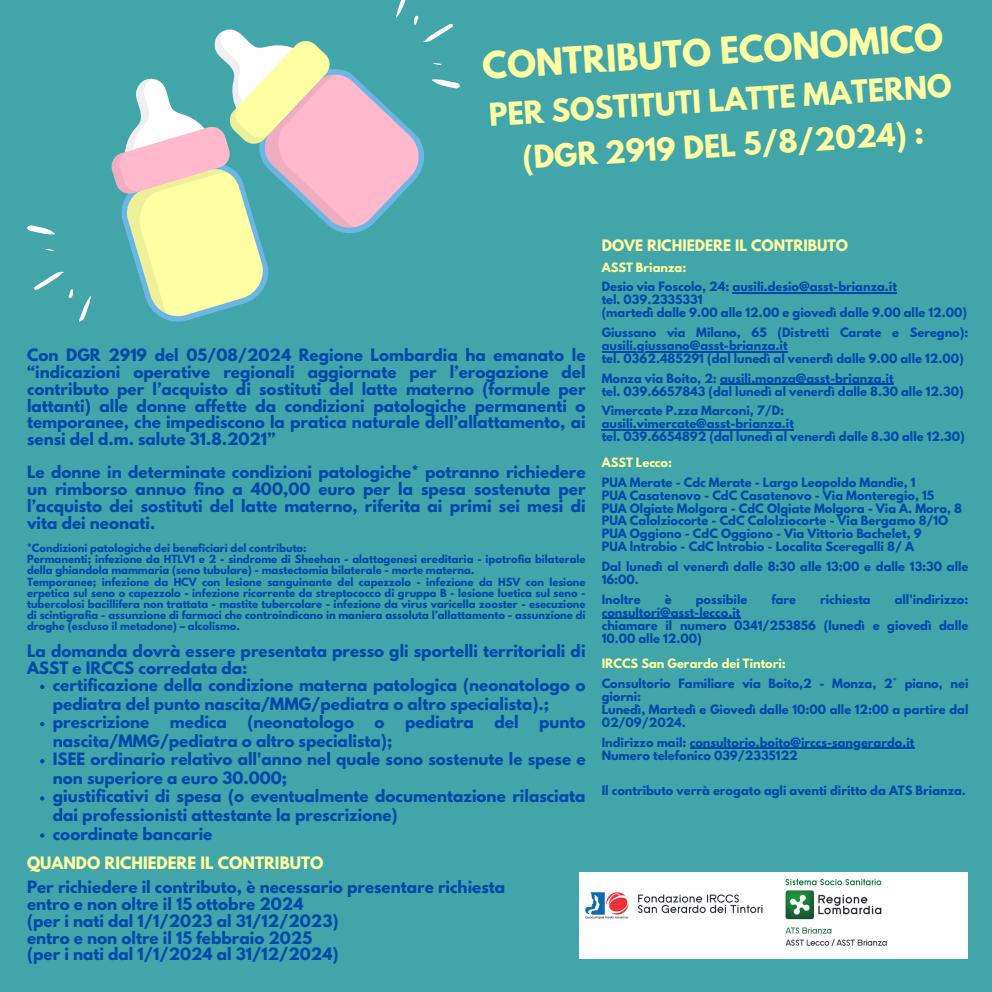
<style>
.page{position:relative;width:992px;height:992px;background:#42a5a9}
.page>*{position:absolute;margin:0;border:0;box-sizing:border-box;transform-origin:0 0}
.t1{font:700 33px "League Spartan";color:#feffa2}
.t2{font:700 28px/45px "League Spartan";color:#feffa2;text-align:center}
.t3{font:700 15.25px/16.8px "League Spartan";color:#004aad}
.t4{font:700 15.25px "League Spartan";color:#feffa2}
.t5{font:700 14px "League Spartan";color:#feffa2}
.t6{font:700 11.5px/13px "League Spartan";color:#004aad}
.t7{font:700 11.5px "League Spartan";color:#feffa2}
.t8{font:700 10px/11.2px "League Spartan";color:#004aad}
</style>
<div class="page">
<svg style="left:27px;top:0;width:433px;height:322px"></svg>
<img style="left:580px;top:873px;width:388px;height:85px">
<svg style="left:40px;top:685px;width:4px;height:4px"></svg>
<svg style="left:40px;top:722px;width:4px;height:4px"></svg>
<svg style="left:40px;top:759px;width:4px;height:4px"></svg>
<svg style="left:40px;top:796px;width:4px;height:4px"></svg>
<svg style="left:40px;top:833px;width:4px;height:5px"></svg>
<hr style="left:733px;top:292px;width:164px;height:2px;background:#004aad">
<hr style="left:602px;top:351px;width:185px;height:1px;background:#004aad">
<hr style="left:720px;top:384px;width:173px;height:1px;background:#004aad">
<hr style="left:602px;top:429px;width:192px;height:1px;background:#004aad">
<hr style="left:602px;top:618px;width:138px;height:1px;background:#004aad">
<hr style="left:690px;top:748px;width:224px;height:1px;background:#004aad">
<p class="t1" style="left:481px;top:51px;width:463px;rotate:-4deg">CONTRIBUTO ECONOMICO</p>
<p class="t2" style="left:488px;top:97px;width:465px;rotate:-4deg">PER SOSTITUTI LATTE MATERNO (DGR 2919 DEL 5/8/2024) :</p>
<p class="t3" style="left:27px;top:349px;width:560px;text-align:justify">Con DGR 2919 del 05/08/2024 Regione Lombardia ha emanato le “indicazioni operative regionali aggiornate per l’erogazione del contributo per l’acquisto di sostituti del latte materno (formule per lattanti) alle donne affette da condizioni patologiche permanenti o temporanee, che impediscono la pratica naturale dell’allattamento, ai sensi del d.m. salute 31.8.2021”</p>
<p class="t3" style="left:27px;top:466px;width:560px;text-align:justify">Le donne in determinate condizioni patologiche* potranno richiedere un rimborso annuo fino a 400,00 euro per la spesa sostenuta per l’acquisto dei sostituti del latte materno, riferita ai primi sei mesi di vita dei neonati.</p>
<h1 class="t8" style="left:27px;top:544px;width:281px">*Condizioni patologiche dei beneficiari del contributo:</h1>
<h2 class="t8" style="left:27px;top:555px;width:560px">Permanenti; infezione da HTLV1 e 2 - sindrome di Sheehan - alattogenesi ereditaria - ipotrofia bilaterale della ghiandola mammaria (seno tubulare) - mastectomia bilaterale - morte materna.</h2>
<h5 class="t8" style="left:27px;top:577px;width:560px;text-align:justify">Temporanee; infezione da HCV con lesione sanguinante del capezzolo - infezione da HSV con lesione erpetica sul seno o capezzolo - infezione ricorrente da streptococco di gruppo B - lesione luetica sul seno - tubercolosi bacillifera non trattata - mastite tubercolare - infezione da virus varicella zooster - esecuzione di scintigrafia - assunzione di farmaci che controindicano in maniera assoluta l’allattamento - assunzione di droghe (escluso il metadone) – alcolismo.</h5>
<h5 class="t3" style="left:27px;top:644px;width:560px">La domanda dovrà essere presentata presso gli sportelli territoriali di<br>ASST e IRCCS corredata da:</h5>
<h5 class="t3" style="left:53px;top:677px;width:534px;line-height:18.5px">certificazione della condizione materna patologica (neonatologo o pediatra del punto nascita/MMG/pediatra o altro specialista).;</h5>
<h5 class="t3" style="left:53px;top:715px;width:98px">prescrizione</h5>
<h5 class="t3" style="left:170px;top:715px;width:58px">medica</h5>
<h5 class="t3" style="left:247px;top:715px;width:108px">(neonatologo</h5>
<h5 class="t3" style="left:375px;top:715px;width:12px">o</h5>
<h5 class="t3" style="left:405px;top:715px;width:70px">pediatra</h5>
<h5 class="t3" style="left:495px;top:715px;width:26px">del</h5>
<h5 class="t3" style="left:539px;top:715px;width:48px">punto</h5>
<h5 class="t3" style="left:53px;top:734px;width:341px">nascita/MMG/pediatra o altro specialista);</h5>
<h5 class="t3" style="left:53px;top:752px;width:534px;line-height:18.5px">ISEE ordinario relativo all'anno nel quale sono sostenute le spese e non superiore a euro 30.000;</h5>
<h5 class="t3" style="left:53px;top:789px;width:534px;line-height:18.5px">giustificativi di spesa (o eventualmente documentazione rilasciata dai professionisti attestante la prescrizione)</h5>
<h5 class="t3" style="left:53px;top:827px;width:161px">coordinate bancarie</h5>
<h5 class="t4" style="left:27px;top:855px;width:298px">QUANDO RICHIEDERE IL CONTRIBUTO</h5>
<h5 class="t3" style="left:27px;top:881px;width:480px">Per richiedere il contributo, è necessario presentare richiesta entro e non oltre il 15 ottobre 2024<br>(per i nati dal 1/1/2023 al 31/12/2023)<br>entro e non oltre il 15 febbraio 2025<br>(per i nati dal 1/1/2024 al 31/12/2024)</h5>
<h5 class="t5" style="left:602px;top:238px;width:248px">DOVE RICHIEDERE IL CONTRIBUTO</h5>
<h5 class="t7" style="left:602px;top:261px;width:86px">ASST Brianza:</h5>
<h5 class="t6" style="left:602px;top:282px;width:367px">Desio via Foscolo, 24: ausili.desio@asst-brianza.it<br>tel. 039.2335331<br>(martedì dalle 9.00 alle 12.00 e giovedì dalle 9.00 alle 12.00)</h5>
<h5 class="t6" style="left:602px;top:327px;width:368px">Giussano via Milano, 65 (Distretti Carate e Seregno):</h5>
<h3 class="t6" style="left:602px;top:340px;width:363px">ausili.giussano@asst-brianza.it<br>tel. 0362.485291 (dal lunedì al venerdì dalle 9.00 alle 12.00)</h3>
<h3 class="t6" style="left:602px;top:373px;width:293px">Monza via Boito, 2: ausili.monza@asst-brianza.it</h3>
<h3 class="t6" style="left:602px;top:382px;width:363px;line-height:19.8px">tel. 039.6657843 (dal lunedì al venerdì dalle 8.30 alle 12.30)<br>Vimercate P.zza Marconi, 7/D:</h3>
<p class="t6" style="left:602px;top:419px;width:364px">ausili.vimercate@asst-brianza.it<br>tel. 039.6654892 (dal lunedì al venerdì dalle 8.30 alle 12.30)</p>
<p class="t7" style="left:602px;top:457px;width:72px">ASST Lecco:</p>
<p class="t6" style="left:602px;top:477px;width:315px">PUA Merate - Cdc Merate - Largo Leopoldo Mandie, 1</p>
<p class="t6" style="left:602px;top:490px;width:362px">PUA Casatenovo - CdC Casatenovo - Via Monteregio, 15<br>PUA Olgiate Molgora - CdC Olgiate Molgora - Via A. Moro, 8<br>PUA Calolziocorte - CdC Calolziocorte - Via Bergamo 8/1O PUA Oggiono - CdC Oggiono - Via Vittorio Bachelet, 9<br>PUA lntrobio - CdC lntrobio - Localita Sceregalli 8/ A</p>
<p class="t6" style="left:602px;top:561px;width:368px">Dal lunedì al venerdì dalle 8:30 alle 13:00 e dalle 13:30 alle</p>
<h3 class="t6" style="left:602px;top:571px;width:41px;line-height:19.8px">16:00.<br>Inoltre</h3>
<h3 class="t6" style="left:665px;top:594px;width:8px">è</h3>
<h3 class="t6" style="left:696px;top:594px;width:53px">possibile</h3>
<h3 class="t6" style="left:771px;top:594px;width:26px">fare</h3>
<h3 class="t6" style="left:820px;top:594px;width:52px">richiesta</h3>
<h3 class="t6" style="left:895px;top:594px;width:75px">all'indirizzo:</h3>
<p class="t6" style="left:602px;top:607px;width:368px">consultori@asst-lecco.it<br>chiamare il numero 0341/253856 (lunedì e giovedì dalle<br>10.00 alle 12.00)</p>
<p class="t7" style="left:602px;top:658px;width:186px">IRCCS San Gerardo dei Tintori:</p>
<p class="t6" style="left:602px;top:678px;width:368px">Consultorio Familiare via Boito,2 - Monza, 2° piano, nei giorni:<br>Lunedì, Martedì e Giovedì dalle 10:00 alle 12:00 a partire dal 02/09/2024.</p>
<p class="t6" style="left:602px;top:737px;width:314px">Indirizzo mail: consultorio.boito@irccs-sangerardo.it</p>
<p class="t6" style="left:602px;top:750px;width:198px">Numero telefonico 039/2335122</p>
<p class="t6" style="left:602px;top:785px;width:366px">Il contributo verrà erogato agli aventi diritto da ATS Brianza.</p>
</div>
